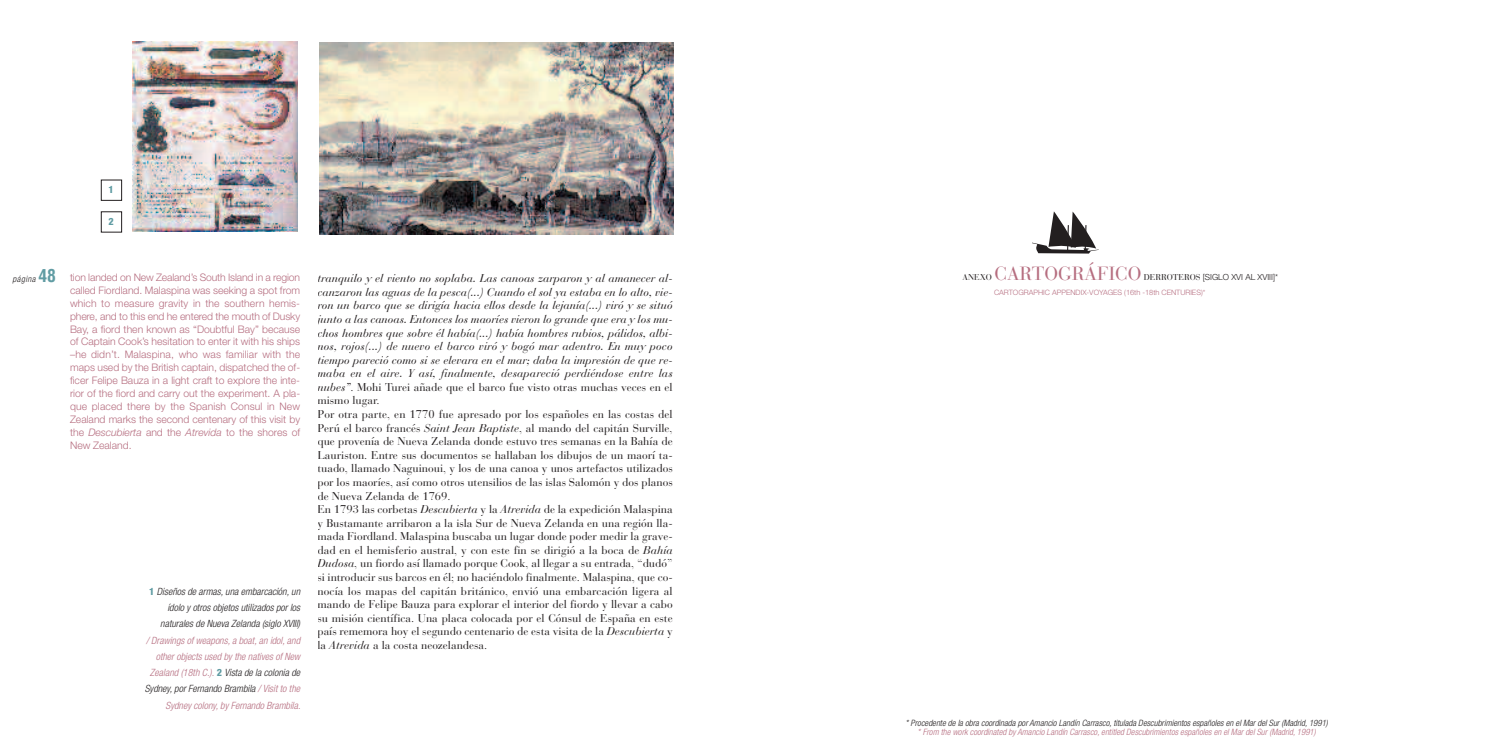
<style>
.page{position:relative;width:1489px;height:745px;background:#fff}
.page>*{position:absolute;margin:0;border:0;box-sizing:border-box;transform-origin:0 0}
.t1{font:19px "Bauer Bodoni";color:#b66e80}
.t2{font:11.25px/13.6px "Bauer Bodoni";color:#231f20}
.t3{font:300 10.38px/12.9px "Helvetica Neue";color:#b66e80;text-align:justify}
.t4{font:italic 300 condensed 10px/16.2px "Helvetica Neue";letter-spacing:.005em;color:#b66e80;text-align:right}
.t5{font:italic 300 condensed 10px/16.2px "Helvetica Neue";letter-spacing:.005em;color:#231f20;text-align:right}
.t6{font:800 condensed 10px "Helvetica Neue";color:#609ca3}
.t7{font:italic 300 condensed 8.75px "Helvetica Neue";letter-spacing:.005em;color:#231f20}
.t8{font:italic 300 condensed 8.75px "Helvetica Neue";letter-spacing:.005em;color:#b66e80}
.t9{font:300 8.38px "Helvetica Neue";color:#231f20}
.t10{font:8.38px "Bauer Bodoni";color:#231f20}
.t11{font:300 7.38px "Helvetica Neue";color:#b66e80}
.s1{font-family:"Helvetica";font-weight:700;font-stretch:condensed;font-size:17.5px;color:#609ca3}
.s2{font-style:italic}
.s3{font-weight:800;font-style:normal;color:#609ca3}
.s4{color:#231f20}
.s5{font-family:"Bauer Bodoni";font-weight:400}
</style>
<div class="page">
<img style="left:319px;top:42px;width:354px;height:192px">
<div style="left:101px;top:180px;width:21px;height:20px;border:1px solid #231f20"></div>
<div style="left:101px;top:211px;width:21px;height:21px;border:1px solid #231f20"></div>
<img style="left:133px;top:42px;width:165px;height:189px">
<svg style="left:1032px;top:211px;width:66px;height:42px"></svg>
<p class="t6" style="left:108px;top:185px;width:7px">1</p>
<p class="t6" style="left:108px;top:217px;width:7px">2</p>
<p class="t3" style="left:70px;top:271px;width:232px;text-indent:-58px"><sub>página</sub> <span class="s1">48</span> tion landed on New Zealand’s South Island in a region called Fiordland. Malaspina was seeking a spot from which to measure gravity in the southern hemis&shy;phere, and to this end he entered the mouth of Dusky Bay, a fiord then known as “Doubtful Bay” because of Captain Cook’s hesitation to enter it with his ships –he didn’t. Malaspina, who was familiar with the maps used by the British captain, dispatched the of&shy;ficer Felipe Bauza in a light craft to explore the inte&shy;rior of the fiord and carry out the experiment. A pla&shy;que placed there by the Spanish Consul in New Zealand marks the second centenary of this visit by the <span class="s2">Descubierta</span> and the <span class="s2">Atrevida</span> to the shores of New Zealand.</p>
<p class="t5" style="left:149px;top:583px;width:152px"><span class="s3">1</span> Diseños de armas, una embarcación, un ídolo y otros objetos utilizados por los naturales de Nueva Zelanda (siglo XVIII)</p>
<p class="t4" style="left:145px;top:632px;width:157px">/ Drawings of weapons, a boat, an idol, and other objects used by the natives of New Zealand (18th C.). <span class="s3">2</span> <span class="s4">Vista de la colonia de Sydney, por Fernando Brambila</span> / Visit to the Sydney colony, by Fernando Brambila.</p>
<p class="t2" style="left:317px;top:273px;width:357px"><span class="s2">tranquilo y el viento no soplaba. Las canoas zarparon y al amanecer al&shy;canzaron las aguas de la pesca(...) Cuando el sol ya estaba en lo alto, vie&shy;ron un barco que se dirigía hacia ellos desde la lejanía(...) viró y se situó junto a las canoas. Entonces los maoríes vieron lo grande que era y los mu&shy;chos hombres que sobre él había(...) había hombres rubios, pálidos, albi&shy;nos, rojos(...) de nuevo el barco viró y bogó mar adentro. En muy poco tiempo pareció como si se elevara en el mar; daba la impresión de que re&shy;maba en el aire. Y así, finalmente, desapareció perdiéndose entre las nubes”</span>. Mohi Turei añade que el barco fue visto otras muchas veces en el mismo lugar.<br>Por otra parte, en 1770 fue apresado por los españoles en las costas del Perú el barco francés <span class="s2">Saint Jean Baptiste</span>, al mando del capitán Surville, que provenía de Nueva Zelanda donde estuvo tres semanas en la Bahía de Lauriston. Entre sus documentos se hallaban los dibujos de un maorí ta&shy;tuado, llamado Naguinoui, y los de una canoa y unos artefactos utilizados por los maoríes, así como otros utensilios de las islas Salomón y dos planos de Nueva Zelanda de 1769.<br>En 1793 las corbetas <span class="s2">Descubierta</span> y la <span class="s2">Atrevida</span> de la expedición Malaspina y Bustamante arribaron a la isla Sur de Nueva Zelanda en una región lla&shy;mada Fiordland. Malaspina buscaba un lugar donde poder medir la grave&shy;dad en el hemisferio austral, y con este fin se dirigió a la boca de <span class="s2">Bahía Dudosa</span>, un fiordo así llamado porque Cook, al llegar a su entrada, “dudó” si introducir sus barcos en él; no haciéndolo finalmente. Malaspina, que co&shy;nocía los mapas del capitán británico, envió una embarcación ligera al mando de Felipe Bauza para explorar el interior del fiordo y llevar a cabo su misión científica. Una placa colocada por el Cónsul de España en este país rememora hoy el segundo centenario de esta visita de la <span class="s2">Descubierta</span> y la <span class="s2">Atrevida</span> a la costa neozelandesa.</p>
<p class="t10" style="left:962px;top:273px;width:31px">ANEXO</p>
<h1 class="t1" style="left:994px;top:266px;width:149px">CARTOGRÁFICO</h1>
<p class="t9" style="left:1143px;top:273px;width:136px"><span class="s5">DERROTEROS</span> [SIGLO XVI AL XVIII]*</p>
<p class="t11" style="left:994px;top:289px;width:213px">CARTOGRAPHIC APPENDIX-VOYAGES (16th -18th CENTURIES)*</p>
<p class="t7" style="left:905px;top:719px;width:424px">* Procedente de la obra coordinada por Amancio Landín Carrasco, titulada Descubrimientos españoles en el Mar del Sur (Madrid, 1991)</p>
<p class="t8" style="left:917px;top:728px;width:399px">* From the work coordinated by Amancio Landín Carrasco, entitled Descubrimientos españoles en el Mar del Sur (Madrid, 1991)</p>
</div>
